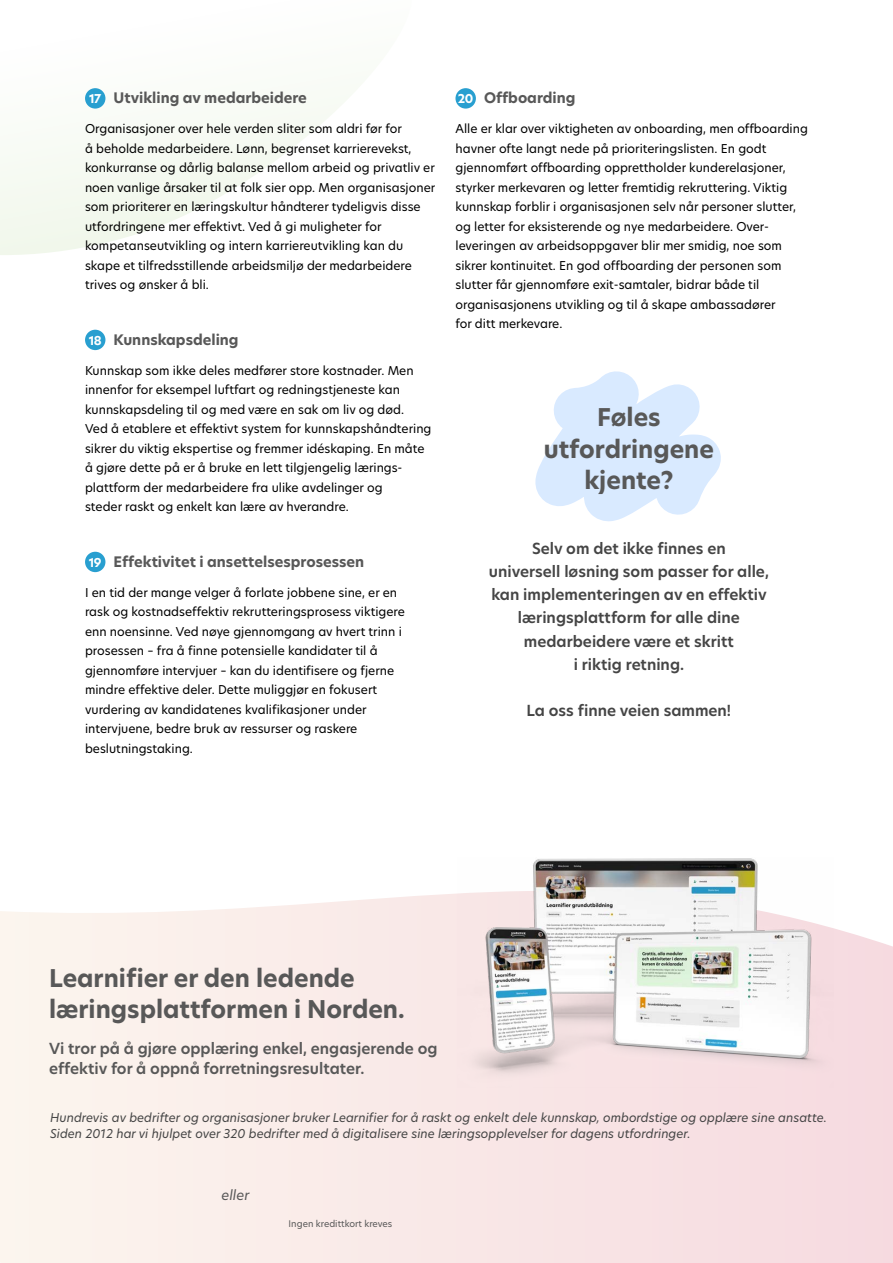
<style>
.page{position:relative;width:893px;height:1263px;background:#fff}
.page>*{position:absolute;margin:0;border:0;box-sizing:border-box;transform-origin:0 0}
.t1{font:700 24px/31.5px "Hero New";color:#585858}
.t2{font:600 15px/23.2px "Hero New";color:#454545;text-align:center}
.t3{font:600 15px/19.5px "Hero New";color:#585858}
.t4{font:700 14.25px "Hero New";color:#585858}
.t5{font:italic 13.5px "Hero New";color:#585858}
.t6{font:12px/19.5px "Hero New";color:#000}
.t7{font:italic 12px/16.8px "Hero New";color:#454545}
.t8{font:9px "Hero New";color:#585858}
.s1{font-size:12px;color:#fff}
</style>
<div class="page">
<svg style="left:0;top:88px;width:351px;height:167px;fill:#f8fbf5"></svg>
<svg style="left:0;top:893px;width:893px;height:370px;background:#f9eae8"></svg>
<img style="left:458px;top:858px;width:376px;height:229px">
<div style="left:85px;top:88px;width:20px;height:21px;background:#289fd0;border-radius:50%"></div>
<div style="left:85px;top:330px;width:20px;height:20px;background:#289fd0;border-radius:50%"></div>
<div style="left:85px;top:552px;width:20px;height:20px;background:#289fd0;border-radius:50%"></div>
<div style="left:455px;top:88px;width:21px;height:21px;background:#289fd0;border-radius:50%"></div>
<svg style="left:535px;top:371px;width:186px;height:151px"></svg>
<p class="t4" style="left:89px;top:88px;width:219px"><span class="s1">17</span> Utvikling av medarbeidere</p>
<p class="t6" style="left:85px;top:119px;width:352px">Organisasjoner over hele verden sliter som aldri før for<br>å beholde medarbeidere. Lønn, begrenset karrierevekst, konkurranse og dårlig balanse mellom arbeid og privatliv er noen vanlige årsaker til at folk sier opp. Men organisasjoner som prioriterer en læringskultur håndterer tydeligvis disse utfordringene mer effektivt. Ved å gi muligheter for kompetanseutvikling og intern karriereutvikling kan du skape et tilfredsstillende arbeidsmiljø der medarbeidere trives og ønsker å bli.</p>
<p class="t4" style="left:89px;top:330px;width:151px"><span class="s1">18</span> Kunnskapsdeling</p>
<p class="t6" style="left:85px;top:360px;width:348px">Kunnskap som ikke deles medfører store kostnader. Men innenfor for eksempel luftfart og redningstjeneste kan kunnskapsdeling til og med være en sak om liv og død.<br>Ved å etablere et effektivt system for kunnskapshåndtering sikrer du viktig ekspertise og fremmer idéskaping. En måte å gjøre dette på er å bruke en lett tilgjengelig lærings&shy;plattform der medarbeidere fra ulike avdelinger og<br>steder raskt og enkelt kan lære av hverandre.</p>
<p class="t4" style="left:89px;top:552px;width:277px"><span class="s1">19</span> Effektivitet i ansettelsesprosessen</p>
<p class="t6" style="left:85px;top:582px;width:321px">I en tid der mange velger å forlate jobbene sine, er en rask og kostnadseffektiv rekrutteringsprosess viktigere enn noensinne. Ved nøye gjennomgang av hvert trinn i prosessen – fra å finne potensielle kandidater til å gjennomføre intervjuer – kan du identifisere og fjerne mindre effektive deler. Dette muliggjør en fokusert vurdering av kandidatenes kvalifikasjoner under intervjuene, bedre bruk av ressurser og raskere beslutningstaking.</p>
<p class="t4" style="left:458px;top:88px;width:119px"><span class="s1">20</span> Offboarding</p>
<p class="t6" style="left:455px;top:119px;width:354px">Alle er klar over viktigheten av onboarding, men offboarding havner ofte langt nede på prioriteringslisten. En godt gjennomført offboarding opprettholder kunderelasjoner, styrker merkevaren og letter fremtidig rekruttering. Viktig kunnskap forblir i organisasjonen selv når personer slutter, og letter for eksisterende og nye medarbeidere. Over&shy;leveringen av arbeidsoppgaver blir mer smidig, noe som sikrer kontinuitet. En god offboarding der personen som slutter får gjennomføre exit-samtaler, bidrar både til organisasjonens utvikling og til å skape ambassadører<br>for ditt merkevare.</p>
<h1 class="t1" style="left:544px;top:401px;width:172px;text-align:center">Føles utfordringene kjente?</h1>
<p class="t2" style="left:489px;top:536px;width:282px">Selv om det ikke finnes en<br>universell løsning som passer for alle, kan implementeringen av en effektiv læringsplattform for alle dine medarbeidere være et skritt<br>i riktig retning.</p>
<p class="t2" style="left:527px;top:699px;width:206px">La oss finne veien sammen!</p>
<h1 class="t1" style="left:49px;top:962px;width:357px">Learnifier er den ledende læringsplattformen i Norden.</h1>
<p class="t3" style="left:49px;top:1039px;width:390px">Vi tror på å gjøre opplæring enkel, engasjerende og effektiv for å oppnå forretningsresultater.</p>
<p class="t7" style="left:50px;top:1109px;width:778px">Hundrevis av bedrifter og organisasjoner bruker Learnifier for å raskt og enkelt dele kunnskap, ombordstige og opplære sine ansatte.<br>Siden 2012 har vi hjulpet over 320 bedrifter med å digitalisere sine læringsopplevelser for dagens utfordringer.</p>
<p class="t5" style="left:222px;top:1186px;width:29px">eller</p>
<p class="t8" style="left:289px;top:1218px;width:105px">Ingen kredittkort kreves</p>
</div>
